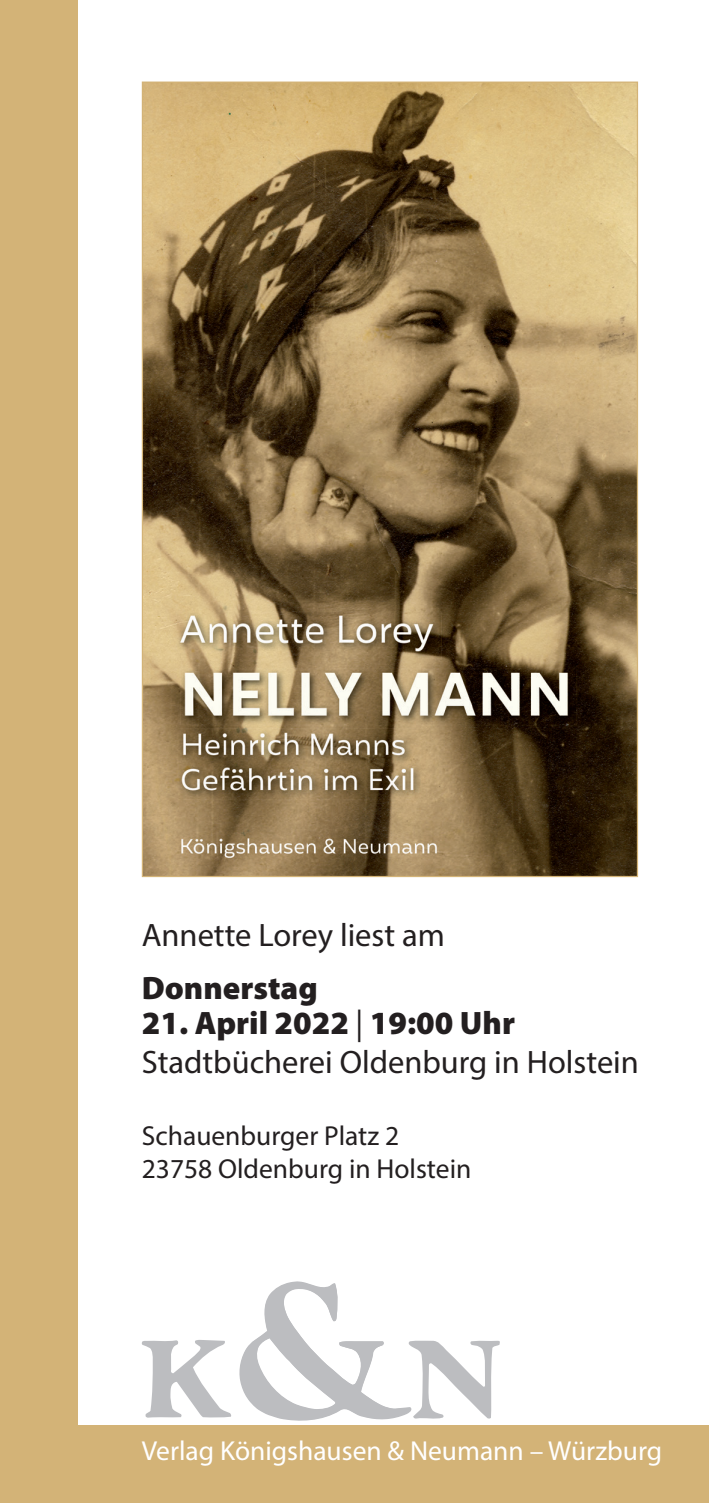
<style>
.page{position:relative;width:709px;height:1503px;background:#fff}
.page>*{position:absolute;margin:0;border:0;box-sizing:border-box;transform-origin:0 0}
.t1{font:32.5px/39px "Myriad Pro";color:#231f20}
.t2{font:900 32.5px "Myriad Pro";color:#231f20}
.t3{font:27.5px/33px "Myriad Pro";color:#231f20}
.t4{font:27.5px "Myriad Pro";color:#fff}
.s1{font-weight:900}
</style>
<div class="page">
<div style="left:0;top:0;width:78px;height:1502px;background:#d3b377"></div>
<div style="left:0;top:1424px;width:709px;height:78px;background:#d3b377"></div>
<svg style="left:142px;top:1340px;width:89px;height:77px"></svg>
<svg style="left:239px;top:1281px;width:261px;height:140px"></svg>
<img style="left:144px;top:83px;width:492px;height:792px">
<p class="t1" style="left:142px;top:915px;width:304px">Annette Lorey liest am</p>
<p class="t2" style="left:142px;top:966px;width:177px">Donnerstag</p>
<p class="t1" style="left:142px;top:1002px;width:498px"><span class="s1">21. April 2022</span> | <span class="s1">19:00 Uhr<br></span>Stadtbücherei Oldenburg in Holstein</p>
<p class="t3" style="left:142px;top:1118px;width:331px">Schauenburger Platz 2<br>23758 Oldenburg in Holstein</p>
<p class="t4" style="left:142px;top:1433px;width:522px">Verlag Königshausen &amp; Neumann – Würzburg</p>
</div>
